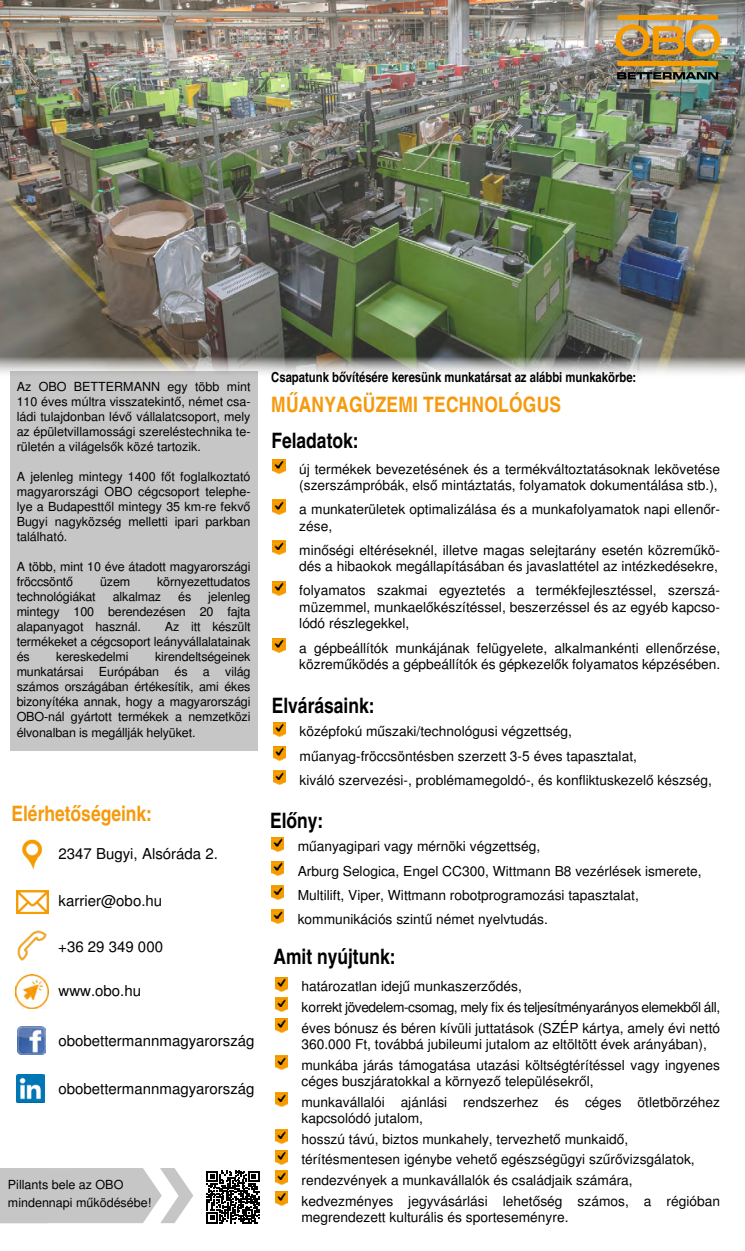
<style>
.page{position:relative;width:745px;height:1251px;background:#fff}
.page>*{position:absolute;margin:0;border:0;box-sizing:border-box;transform-origin:0 0}
.t1{font:700 condensed 21.25px "Nimbus San L";color:#000}
.t2{font:700 condensed 21.25px "Nimbus San L";letter-spacing:.01em;color:#f59a0d}
.t3{font:15px "Nimbus San L";color:#000}
.t4{font:13.75px/20.6px "Nimbus San L";color:#000}
.t5{font:700 condensed 13.75px "Nimbus San L";color:#000}
.t6{font:12.5px/15px "Nimbus San L";letter-spacing:-.01em;color:#000;text-align:justify}
</style>
<div class="page">
<div style="left:10px;top:371px;width:248px;height:379px;background:#c6c6c6"></div>
<img style="left:0;top:0;width:744px;height:374px">
<div style="left:616px;top:61px;width:101px;height:5px;background:#f59c00;border-radius:2px"></div>
<img style="left:615px;top:24px;width:104px;height:32px">
<div style="left:617px;top:15px;width:100px;height:5px;background:#f59c00;border-radius:2px"></div>
<svg style="left:616px;top:72px;width:101px;height:7px"></svg>
<img style="left:273px;top:459px;width:12px;height:14px">
<img style="left:273px;top:500px;width:12px;height:14px">
<img style="left:273px;top:540px;width:12px;height:15px">
<img style="left:273px;top:581px;width:12px;height:14px">
<img style="left:273px;top:638px;width:12px;height:14px">
<img style="left:273px;top:722px;width:12px;height:14px">
<img style="left:273px;top:746px;width:12px;height:14px">
<img style="left:273px;top:770px;width:12px;height:15px">
<img style="left:271px;top:837px;width:13px;height:14px">
<img style="left:271px;top:861px;width:13px;height:14px">
<img style="left:271px;top:885px;width:13px;height:15px">
<img style="left:271px;top:909px;width:13px;height:15px">
<img style="left:17px;top:1026px;width:29px;height:29px">
<img style="left:17px;top:930px;width:30px;height:31px">
<img style="left:15px;top:974px;width:34px;height:34px">
<svg style="left:0;top:1168px;width:193px;height:56px"></svg>
<img style="left:17px;top:890px;width:31px;height:24px">
<img style="left:21px;top:839px;width:22px;height:30px">
<img style="left:16px;top:1074px;width:29px;height:29px">
<svg style="left:206px;top:1171px;width:53px;height:52px"></svg>
<img style="left:275px;top:977px;width:12px;height:14px">
<img style="left:275px;top:998px;width:12px;height:14px">
<img style="left:275px;top:1018px;width:12px;height:14px">
<img style="left:275px;top:1055px;width:12px;height:14px">
<img style="left:275px;top:1092px;width:12px;height:15px">
<img style="left:275px;top:1129px;width:12px;height:15px">
<img style="left:275px;top:1150px;width:12px;height:14px">
<img style="left:275px;top:1170px;width:12px;height:15px">
<img style="left:275px;top:1191px;width:12px;height:14px">
<p class="t6" style="left:17px;top:379px;width:235px">Az OBO BETTERMANN egy több mint 110 éves múltra visszatekintő, német csa&shy;ládi tulajdonban lévő vállalatcsoport, mely az épületvillamossági szereléstechnika te&shy;rületén a világelsők közé tartozik.</p>
<p class="t6" style="left:17px;top:469px;width:235px">A jelenleg mintegy 1400 főt foglalkoztató magyarországi OBO cégcsoport telephe&shy;lye a Budapesttől mintegy 35 km-re fekvő Bugyi nagyközség melletti ipari parkban található.</p>
<p class="t6" style="left:17px;top:559px;width:235px">A több, mint 10 éve átadott magyarországi fröccsöntő</p>
<p class="t6" style="left:100px;top:574px;width:32px">üzem</p>
<p class="t6" style="left:157px;top:574px;width:95px">környezettudatos</p>
<p class="t6" style="left:17px;top:589px;width:80px">technológiákat</p>
<p class="t6" style="left:113px;top:589px;width:50px">alkalmaz</p>
<p class="t6" style="left:178px;top:589px;width:15px">és</p>
<p class="t6" style="left:17px;top:589px;width:235px;text-indent:191px">jelenleg mintegy 100 berendezésen 20 fajta alapanyagot használ.</p>
<p class="t6" style="left:17px;top:619px;width:235px;text-indent:148px">Az itt készült termékeket a cégcsoport leányvállalatainak és</p>
<p class="t6" style="left:17px;top:649px;width:235px;text-indent:138px">kirendeltségeinek munkatársai Európában és a világ számos országában értékesítik, ami ékes bizonyítéka annak, hogy a magyarországi OBO-nál gyártott termékek a nemzetközi élvonalban is megállják helyüket.</p>
<p class="t6" style="left:56px;top:649px;width:74px">kereskedelmi</p>
<h1 class="t2" style="left:11px;top:801px;width:142px">Elérhetőségeink:</h1>
<p class="t3" style="left:58px;top:844px;width:161px">2347 Bugyi, Alsóráda 2.</p>
<p class="t3" style="left:58px;top:892px;width:105px">karrier@obo.hu</p>
<p class="t3" style="left:58px;top:937px;width:106px">+36 29 349 000</p>
<p class="t3" style="left:58px;top:982px;width:84px">www.obo.hu</p>
<p class="t3" style="left:58px;top:1031px;width:197px">obobettermannmagyarország</p>
<p class="t3" style="left:58px;top:1079px;width:197px">obobettermannmagyarország</p>
<p class="t6" style="left:8px;top:1175px;width:145px;line-height:18.5px">Pillants bele az OBO mindennapi működésébe!</p>
<p class="t5" style="left:271px;top:368px;width:366px">Csapatunk bővítésére keresünk munkatársat az alábbi munkakörbe:</p>
<h1 class="t2" style="left:271px;top:391px;width:291px">MŰANYAGÜZEMI TECHNOLÓGUS</h1>
<h1 class="t1" style="left:271px;top:428px;width:89px">Feladatok:</h1>
<p class="t4" style="left:299px;top:461px;width:422px;line-height:16.5px">új termékek bevezetésének és a termékváltoztatásoknak lekövetése (szerszámpróbák, első mintáztatás, folyamatok dokumentálása stb.),</p>
<p class="t4" style="left:299px;top:501px;width:422px;line-height:16.5px">a munkaterületek optimalizálása és a munkafolyamatok napi ellenőr&shy;zése,</p>
<p class="t4" style="left:299px;top:542px;width:422px;line-height:16.5px">minőségi eltéréseknél, illetve magas selejtarány esetén közreműkö&shy;dés a hibaokok megállapításában és javaslattétel az intézkedésekre,</p>
<p class="t4" style="left:299px;top:583px;width:422px;line-height:16.5px;text-align:justify">folyamatos szakmai egyeztetés a termékfejlesztéssel, szerszá&shy;müzemmel, munkaelőkészítéssel, beszerzéssel és az egyéb kapcso&shy;lódó részlegekkel,</p>
<p class="t4" style="left:299px;top:640px;width:422px;line-height:16.5px">a gépbeállítók munkájának felügyelete, alkalmankénti ellenőrzése, közreműködés a gépbeállítók és gépkezelők folyamatos képzésében.</p>
<h1 class="t1" style="left:271px;top:692px;width:104px">Elvárásaink:</h1>
<p class="t4" style="left:299px;top:720px;width:413px;line-height:24.1px">középfokú műszaki/technológusi végzettség, műanyag-fröccsöntésben szerzett 3-5 éves tapasztalat,<br>kiváló szervezési-, problémamegoldó-, és konfliktuskezelő készség,</p>
<h1 class="t1" style="left:270px;top:807px;width:55px">Előny:</h1>
<p class="t4" style="left:297px;top:835px;width:405px;line-height:24.1px">műanyagipari vagy mérnöki végzettség,<br>Arburg Selogica, Engel CC300, Wittmann B8 vezérlések ismerete, Multilift, Viper, Wittmann robotprogramozási tapasztalat, kommunikációs szintű német nyelvtudás.</p>
<h1 class="t1" style="left:273px;top:943px;width:123px">Amit nyújtunk:</h1>
<p class="t4" style="left:301px;top:976px;width:420px">határozatlan idejű munkaszerződés,<br>korrekt jövedelem-csomag, mely fix és teljesítményarányos elemekből áll, éves bónusz és béren kívüli juttatások (SZÉP kártya, amely évi nettó</p>
<p class="t4" style="left:301px;top:1034px;width:420px">360.000 Ft, továbbá jubileumi jutalom az eltöltött évek arányában), munkába járás támogatása utazási költségtérítéssel vagy ingyenes</p>
<p class="t4" style="left:301px;top:1071px;width:420px">céges buszjáratokkal a környező településekről,<br>munkavállalói ajánlási rendszerhez és céges ötletbörzéhez</p>
<p class="t4" style="left:301px;top:1108px;width:420px">kapcsolódó jutalom,<br>hosszú távú, biztos munkahely, tervezhető munkaidő, térítésmentesen igénybe vehető egészségügyi szűrővizsgálatok, rendezvények a munkavállalók és családjaik számára, kedvezményes jegyvásárlási lehetőség számos, a régióban</p>
<p class="t4" style="left:301px;top:1207px;width:268px">megrendezett kulturális és sporteseményre.</p>
</div>
